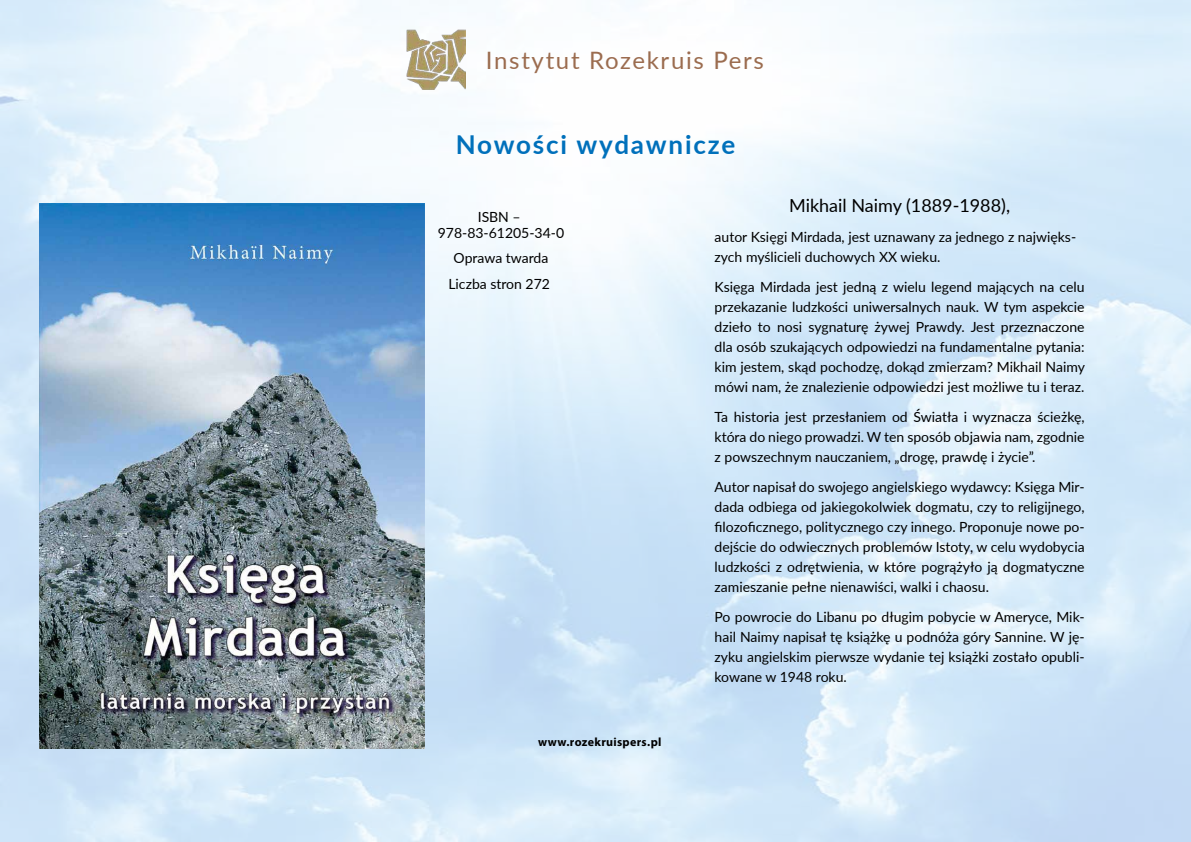
<style>
.page{position:relative;width:1191px;height:842px;background:#fff}
.page>*{position:absolute;margin:0;border:0;box-sizing:border-box;transform-origin:0 0}
.t1{font:700 26px "Lato";letter-spacing:.07em;color:#0070bb}
.t2{font:24px "Lato";letter-spacing:.07em;color:#9b6c4f}
.t3{font:18px "Lato";color:#000}
.t4{font:14px/20px "Lato";color:#000;text-align:justify}
.t5{font:700 12px "Myriad Pro";letter-spacing:.025em;color:#000}
</style>
<div class="page">
<img style="left:0;top:0;width:1191px;height:842px">
<img style="left:406px;top:30px;width:59px;height:59px">
<img style="left:40px;top:204px;width:384px;height:545px">
<h2 class="t2" style="left:486px;top:43px;width:279px">Instytut Rozekruis Pers</h2>
<h1 class="t1" style="left:456px;top:125px;width:281px">Nowości wydawnicze</h1>
<p class="t4" style="left:438px;top:209px;width:128px;line-height:15.4px;text-align:center">ISBN –<br>978-83-61205-34-0</p>
<p class="t4" style="left:448px;top:245px;width:103px;line-height:25.4px;text-align:center">Oprawa twarda<br>Liczba stron 272</p>
<p class="t5" style="left:538px;top:734px;width:125px">www.rozekruispers.pl</p>
<p class="t3" style="left:789px;top:192px;width:222px">Mikhail Naimy (1889-1988),</p>
<p class="t4" style="left:714px;top:226px;width:363px">autor Księgi Mirdada, jest uznawany za jednego z najwięks&shy;zych myślicieli duchowych XX wieku.</p>
<p class="t4" style="left:714px;top:276px;width:372px">Księga Mirdada jest jedną z wielu legend mających na celu przekazanie ludzkości uniwersalnych nauk. W tym aspekcie dzieło to nosi sygnaturę żywej Prawdy. Jest przeznaczone dla osób szukających odpowiedzi na fundamentalne pytania: kim jestem, skąd pochodzę, dokąd zmierzam? Mikhail Naimy mówi nam, że znalezienie odpowiedzi jest możliwe tu i teraz.</p>
<p class="t4" style="left:714px;top:406px;width:371px">Ta historia jest przesłaniem od Światła i wyznacza ścieżkę, która do niego prowadzi. W ten sposób objawia nam, zgodnie z powszechnym nauczaniem, „drogę, prawdę i życie”.</p>
<p class="t4" style="left:714px;top:476px;width:371px">Autor napisał do swojego angielskiego wydawcy: Księga Mir&shy;dada odbiega od jakiegokolwiek dogmatu, czy to religijnego, filozoficznego, politycznego czy innego. Proponuje nowe po&shy;dejście do odwiecznych problemów Istoty, w celu wydobycia ludzkości z odrętwienia, w które pogrążyło ją dogmatyczne zamieszanie pełne nienawiści, walki i chaosu.</p>
<p class="t4" style="left:714px;top:606px;width:371px">Po powrocie do Libanu po długim pobycie w Ameryce, Mik&shy;hail Naimy napisał tę książkę u podnóża góry Sannine. W ję&shy;zyku angielskim pierwsze wydanie tej książki zostało opubli&shy;kowane w 1948 roku.</p>
</div>
